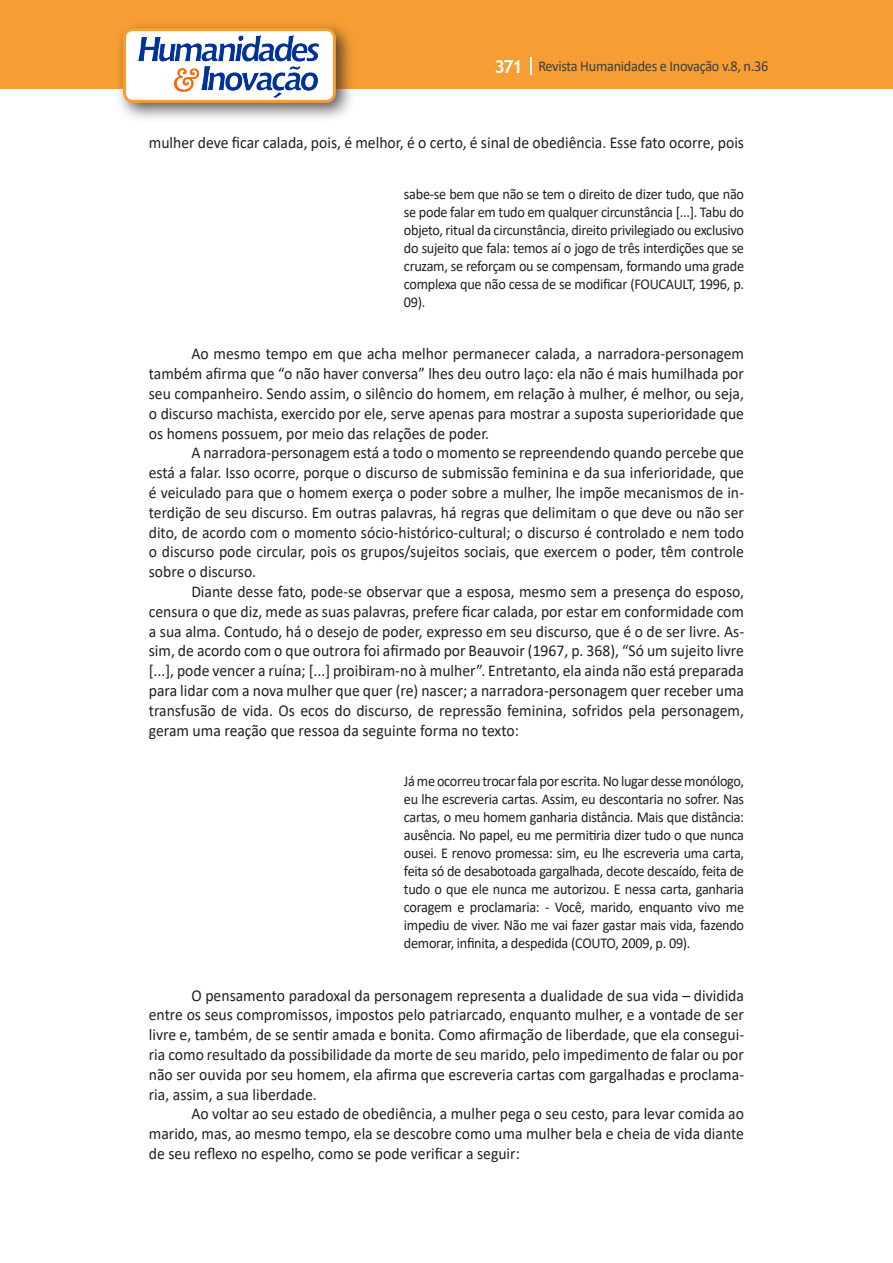
<style>
.page{position:relative;width:893px;height:1263px;background:#fff}
.page>*{position:absolute;margin:0;border:0;box-sizing:border-box;transform-origin:0 0}
.Texto{font:16.5px/19.8px "Calibri";color:#231f20;text-align:justify;scale:.95 1}
.citacao{font:15px/18px "Calibri";letter-spacing:-.02em;color:#231f20;text-align:justify;scale:.95 1}
.t1{font:15px "Calibri";letter-spacing:-.02em;color:#3e3e3f;scale:.95 1}
.s1{font-family:"Trebuchet MS";font-weight:700;font-size:18px;color:#fff}
</style>
<div class="page">
<div style="left:0;top:0;width:893px;height:88px;background:#f69e34"></div>
<svg style="left:530px;top:57px;width:2px;height:18px"></svg>
<div style="left:115px;top:20px;width:241px;height:103px;background:#231f20;opacity:.75"></div>
<div style="left:125px;top:30px;width:209px;height:71px;background:#fff;border-radius:9px"></div>
<img style="left:138px;top:35px;width:181px;height:62px">
<div style="left:123px;top:28px;width:213px;height:75px;border:3px solid #f69e34;border-radius:9px"></div>
<p class="t1" style="left:495px;top:56px;width:290px"><span class="s1">371</span> Revista Humanidades e Inovação v.8, n.36</p>
<p class="Texto" style="left:149px;top:133px;width:628px">mulher deve ficar calada, pois, é melhor, é o certo, é sinal de obediência. Esse fato ocorre, pois</p>
<p class="citacao" style="left:404px;top:185px;width:360px">sabe-se bem que não se tem o direito de dizer tudo, que não se pode falar em tudo em qualquer circunstância [...]. Tabu do objeto, ritual da circunstância, direito privilegiado ou exclusivo do sujeito que fala: temos aí o jogo de três interdições que se cruzam, se reforçam ou se compensam, formando uma grade complexa que não cessa de se modificar (FOUCAULT, 1996, p.<br>09).</p>
<p class="Texto" style="left:149px;top:344px;width:628px;text-indent:43px">Ao mesmo tempo em que acha melhor permanecer calada, a narradora-personagem também afirma que “o não haver conversa” lhes deu outro laço: ela não é mais humilhada por seu companheiro. Sendo assim, o silêncio do homem, em relação à mulher, é melhor, ou seja, o discurso machista, exercido por ele, serve apenas para mostrar a suposta superioridade que os homens possuem, por meio das relações de poder.</p>
<p class="Texto" style="left:149px;top:443px;width:628px;text-indent:43px">A narradora-personagem está a todo o momento se repreendendo quando percebe que está a falar. Isso ocorre, porque o discurso de submissão feminina e da sua inferioridade, que é veiculado para que o homem exerça o poder sobre a mulher, lhe impõe mecanismos de in&shy;terdição de seu discurso. Em outras palavras, há regras que delimitam o que deve ou não ser dito, de acordo com o momento sócio-histórico-cultural; o discurso é controlado e nem todo o discurso pode circular, pois os grupos/sujeitos sociais, que exercem o poder, têm controle sobre o discurso.</p>
<p class="Texto" style="left:149px;top:581px;width:628px;text-indent:43px">Diante desse fato, pode-se observar que a esposa, mesmo sem a presença do esposo, censura o que diz, mede as suas palavras, prefere ficar calada, por estar em conformidade com a sua alma. Contudo, há o desejo de poder, expresso em seu discurso, que é o de ser livre. As&shy;sim, de acordo com o que outrora foi afirmado por Beauvoir (1967, p. 368), “Só um sujeito livre [...], pode vencer a ruína; [...] proibiram-no à mulher”. Entretanto, ela ainda não está preparada para lidar com a nova mulher que quer (re) nascer; a narradora-personagem quer receber uma transfusão de vida. Os ecos do discurso, de repressão feminina, sofridos pela personagem, geram uma reação que ressoa da seguinte forma no texto:</p>
<p class="citacao" style="left:404px;top:772px;width:360px">Já me ocorreu trocar fala por escrita. No lugar desse monólogo, eu lhe escreveria cartas. Assim, eu descontaria no sofrer. Nas cartas, o meu homem ganharia distância. Mais que distância: ausência. No papel, eu me permitiria dizer tudo o que nunca ousei. E renovo promessa: sim, eu lhe escreveria uma carta, feita só de desabotoada gargalhada, decote descaído, feita de tudo o que ele nunca me autorizou. E nessa carta, ganharia coragem e proclamaria: - Você, marido, enquanto vivo me impediu de viver. Não me vai fazer gastar mais vida, fazendo demorar, infinita, a despedida (COUTO, 2009, p. 09).</p>
<p class="Texto" style="left:149px;top:985px;width:628px;text-indent:43px">O pensamento paradoxal da personagem representa a dualidade de sua vida – dividida entre os seus compromissos, impostos pelo patriarcado, enquanto mulher, e a vontade de ser livre e, também, de se sentir amada e bonita. Como afirmação de liberdade, que ela consegui&shy;ria como resultado da possibilidade da morte de seu marido, pelo impedimento de falar ou por não ser ouvida por seu homem, ela afirma que escreveria cartas com gargalhadas e proclama&shy;ria, assim, a sua liberdade.</p>
<p class="Texto" style="left:149px;top:1103px;width:628px;text-indent:43px">Ao voltar ao seu estado de obediência, a mulher pega o seu cesto, para levar comida ao marido, mas, ao mesmo tempo, ela se descobre como uma mulher bela e cheia de vida diante de seu reflexo no espelho, como se pode verificar a seguir:</p>
</div>
